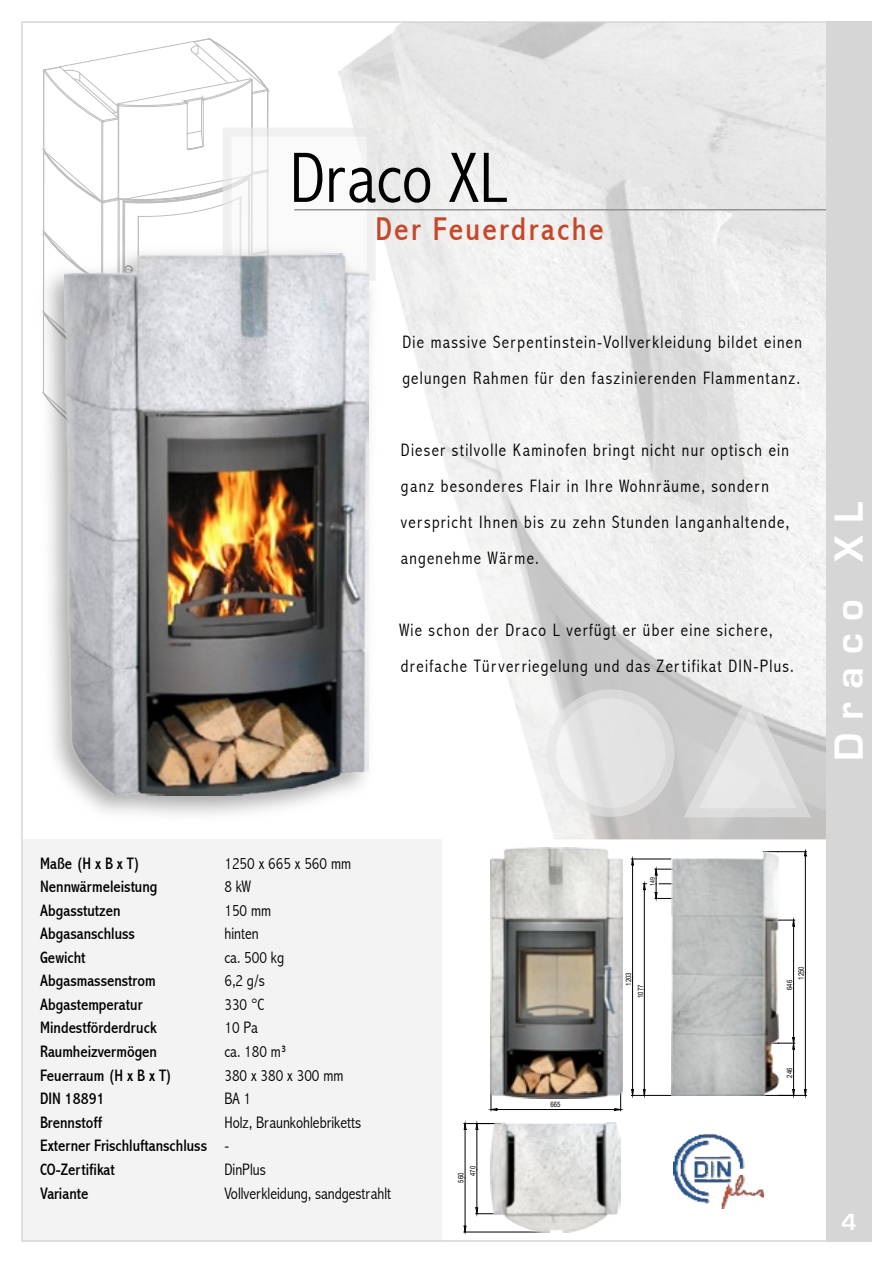
<style>
.page{position:relative;width:893px;height:1263px;background:#fff}
.page>*{position:absolute;margin:0;border:0;box-sizing:border-box;transform-origin:0 0}
.t1{font:300 condensed 72px "Abadi";color:#000}
.t2{font:700 42px "Eurostile";letter-spacing:.31em;color:#fff}
.t3{font:condensed 33px "Abadi";letter-spacing:.07em;color:#c6482a}
.t4{font:700 24px "Eurostile";color:#fff}
.t5{font:300 condensed 18px/36px "Abadi";letter-spacing:.07em;color:#000}
.t6{font:condensed 16.65px "Abadi";color:#000}
.t7{font:300 condensed 16.65px "Abadi";color:#000}
.t8{font:7.35px "Arial Narrow";color:#000}
.t9{font:7.2px "Arial Narrow";color:#000}
.t10{font:6.45px "Arial Narrow";color:#000}
</style>
<div class="page">
<img style="left:251px;top:23px;width:575px;height:816px">
<hr style="left:268px;top:90px;width:1px;height:80px;background:#b3b3b3">
<hr style="left:267px;top:91px;width:1px;height:79px;background:#b3b3b3">
<hr style="left:252px;top:80px;width:1px;height:93px;background:#b3b3b3">
<hr style="left:203px;top:100px;width:1px;height:46px;background:#b3b3b3">
<hr style="left:201px;top:99px;width:1px;height:32px;background:#b3b3b3">
<hr style="left:187px;top:103px;width:1px;height:46px;background:#b3b3b3">
<hr style="left:118px;top:119px;width:1px;height:79px;background:#b3b3b3">
<hr style="left:103px;top:122px;width:1px;height:79px;background:#b3b3b3">
<hr style="left:101px;top:122px;width:1px;height:79px;background:#b3b3b3">
<hr style="left:43px;top:71px;width:1px;height:79px;background:#b3b3b3">
<svg style="left:42px;top:131px;width:181px;height:50px"></svg>
<svg style="left:43px;top:37px;width:226px;height:85px"></svg>
<div style="left:227px;top:132px;width:144px;height:144px;background:#f7f7f7"></div>
<div style="left:223px;top:128px;width:153px;height:153px;border:9px solid #e6e6e6"></div>
<hr style="left:294px;top:209px;width:550px;height:1px;background:#939393">
<div style="left:551px;top:694px;width:119px;height:118px;background:linear-gradient(to right,#ebebeb,#dddcdc);border-radius:50%"></div>
<div style="left:547px;top:689px;width:127px;height:128px;border:9px solid #e6e6e6;border-radius:50%"></div>
<svg style="left:676px;top:688px;width:142px;height:134px;background:#d9d8d8"></svg>
<div style="left:24px;top:181px;width:384px;height:651px;background:#000;opacity:.35"></div>
<img style="left:63px;top:253px;width:306px;height:543px">
<div style="left:21px;top:839px;width:421px;height:403px;background:#f3f3f3"></div>
<svg style="left:631px;top:857px;width:3px;height:12px"></svg>
<svg style="left:631px;top:1089px;width:3px;height:9px"></svg>
<svg style="left:804px;top:1089px;width:3px;height:9px"></svg>
<svg style="left:464px;top:1121px;width:2px;height:13px"></svg>
<hr style="left:631px;top:859px;width:40px;height:1px;background:#000">
<hr style="left:631px;top:1095px;width:42px;height:1px;background:#000">
<hr style="left:632px;top:859px;width:1px;height:118px;background:#000">
<hr style="left:632px;top:977px;width:1px;height:118px;background:#000">
<hr style="left:793px;top:983px;width:1px;height:64px;background:#000">
<hr style="left:793px;top:920px;width:1px;height:63px;background:#000">
<svg style="left:643px;top:881px;width:3px;height:13px"></svg>
<hr style="left:644px;top:989px;width:1px;height:106px;background:#000">
<hr style="left:644px;top:884px;width:1px;height:105px;background:#000">
<svg style="left:614px;top:1099px;width:9px;height:12px"></svg>
<svg style="left:489px;top:1099px;width:8px;height:12px"></svg>
<hr style="left:556px;top:1109px;width:65px;height:1px;background:#000">
<hr style="left:491px;top:1109px;width:65px;height:1px;background:#000">
<hr style="left:760px;top:1095px;width:46px;height:1px;background:#000">
<hr style="left:805px;top:972px;width:1px;height:123px;background:#000">
<hr style="left:805px;top:852px;width:1px;height:120px;background:#000">
<hr style="left:464px;top:1123px;width:36px;height:1px;background:#000">
<hr style="left:464px;top:1232px;width:85px;height:1px;background:#000">
<hr style="left:465px;top:1123px;width:1px;height:55px;background:#000">
<hr style="left:465px;top:1178px;width:1px;height:54px;background:#000">
<svg style="left:655px;top:867px;width:16px;height:34px"></svg>
<svg style="left:476px;top:1121px;width:15px;height:13px"></svg>
<hr style="left:477px;top:1123px;width:1px;height:47px;background:#000">
<hr style="left:477px;top:1170px;width:1px;height:44px;background:#000">
<svg style="left:784px;top:1037px;width:11px;height:61px"></svg>
<svg style="left:784px;top:918px;width:11px;height:13px"></svg>
<svg style="left:784px;top:849px;width:23px;height:10px"></svg>
<svg style="left:476px;top:1207px;width:15px;height:9px"></svg>
<img style="left:490px;top:847px;width:132px;height:252px">
<img style="left:491px;top:1123px;width:129px;height:109px">
<img style="left:671px;top:851px;width:113px;height:245px">
<img style="left:674px;top:1133px;width:89px;height:75px">
<div style="left:826px;top:21px;width:46px;height:1221px;background:#d6d6d6"></div>
<p class="t1" style="left:290px;top:136px;width:219px">Draco XL</p>
<p class="t3" style="left:375px;top:210px;width:230px">Der Feuerdrache</p>
<p class="t5" style="left:402px;top:324px;width:401px">Die massive Serpentinstein-Vollverkleidung bildet einen gelungen Rahmen für den faszinierenden Flammentanz.</p>
<p class="t5" style="left:401px;top:432px;width:390px">Dieser stilvolle Kaminofen bringt nicht nur optisch ein ganz besonderes Flair in Ihre Wohnräume, sondern verspricht Ihnen bis zu zehn Stunden langanhaltende, angenehme Wärme.</p>
<p class="t5" style="left:399px;top:612px;width:396px">Wie schon der Draco L verfügt er über eine sichere, dreifache Türverriegelung und das Zertifikat DIN-Plus.</p>
<p class="t2" style="left:826px;top:761px;width:261px;rotate:-90deg">Draco XL</p>
<p class="t6" style="left:40px;top:854px;width:102px">Maße (H x B x T)</p>
<p class="t7" style="left:224px;top:854px;width:128px">1250 x 665 x 560 mm</p>
<p class="t6" style="left:40px;top:877px;width:119px">Nennwärmeleistung</p>
<p class="t7" style="left:224px;top:877px;width:28px">8 kW</p>
<p class="t6" style="left:40px;top:900px;width:82px">Abgasstutzen</p>
<p class="t7" style="left:224px;top:900px;width:48px">150 mm</p>
<p class="t6" style="left:40px;top:924px;width:96px">Abgasanschluss</p>
<p class="t7" style="left:224px;top:924px;width:36px">hinten</p>
<p class="t6" style="left:40px;top:947px;width:47px">Gewicht</p>
<p class="t7" style="left:224px;top:947px;width:61px">ca. 500 kg</p>
<p class="t6" style="left:40px;top:971px;width:117px">Abgasmassenstrom</p>
<p class="t7" style="left:224px;top:971px;width:42px">6,2 g/s</p>
<p class="t6" style="left:40px;top:995px;width:104px">Abgastemperatur</p>
<p class="t7" style="left:224px;top:995px;width:41px">330 °C</p>
<p class="t6" style="left:40px;top:1018px;width:118px">Mindestförderdruck</p>
<p class="t7" style="left:224px;top:1018px;width:35px">10 Pa</p>
<p class="t6" style="left:40px;top:1042px;width:118px">Raumheizvermögen</p>
<p class="t7" style="left:224px;top:1042px;width:63px">ca. 180 m³</p>
<p class="t6" style="left:40px;top:1065px;width:134px">Feuerraum (H x B x T)</p>
<p class="t7" style="left:224px;top:1065px;width:121px">380 x 380 x 300 mm</p>
<p class="t6" style="left:40px;top:1089px;width:66px">DIN 18891</p>
<p class="t7" style="left:224px;top:1089px;width:28px">BA 1</p>
<p class="t6" style="left:40px;top:1112px;width:64px">Brennstoff</p>
<p class="t7" style="left:224px;top:1112px;width:138px">Holz, Braunkohlebriketts</p>
<p class="t6" style="left:40px;top:1136px;width:168px">Externer Frischluftanschluss</p>
<p class="t7" style="left:224px;top:1136px;width:6px">-</p>
<p class="t6" style="left:40px;top:1160px;width:76px">CO-Zertifikat</p>
<p class="t7" style="left:224px;top:1160px;width:43px">DinPlus</p>
<p class="t6" style="left:40px;top:1183px;width:50px">Variante</p>
<p class="t7" style="left:224px;top:1183px;width:168px">Vollverkleidung, sandgestrahlt</p>
<p class="t9" style="left:468px;top:1176px;width:11px;rotate:-90deg">470</p>
<p class="t8" style="left:455px;top:1183px;width:12px;rotate:-90deg">560</p>
<p class="t8" style="left:550px;top:1099px;width:12px">665</p>
<p class="t10" style="left:648px;top:886px;width:10px;rotate:-90deg">149</p>
<p class="t9" style="left:623px;top:986px;width:15px;rotate:-90deg">1203</p>
<p class="t9" style="left:635px;top:998px;width:15px;rotate:-90deg">1077</p>
<p class="t8" style="left:796px;top:980px;width:15px;rotate:-90deg">1250</p>
<p class="t9" style="left:784px;top:990px;width:11px;rotate:-90deg">646</p>
<p class="t9" style="left:784px;top:1077px;width:11px;rotate:-90deg">246</p>
<p class="t4" style="left:841px;top:1209px;width:17px">4</p>
</div>
